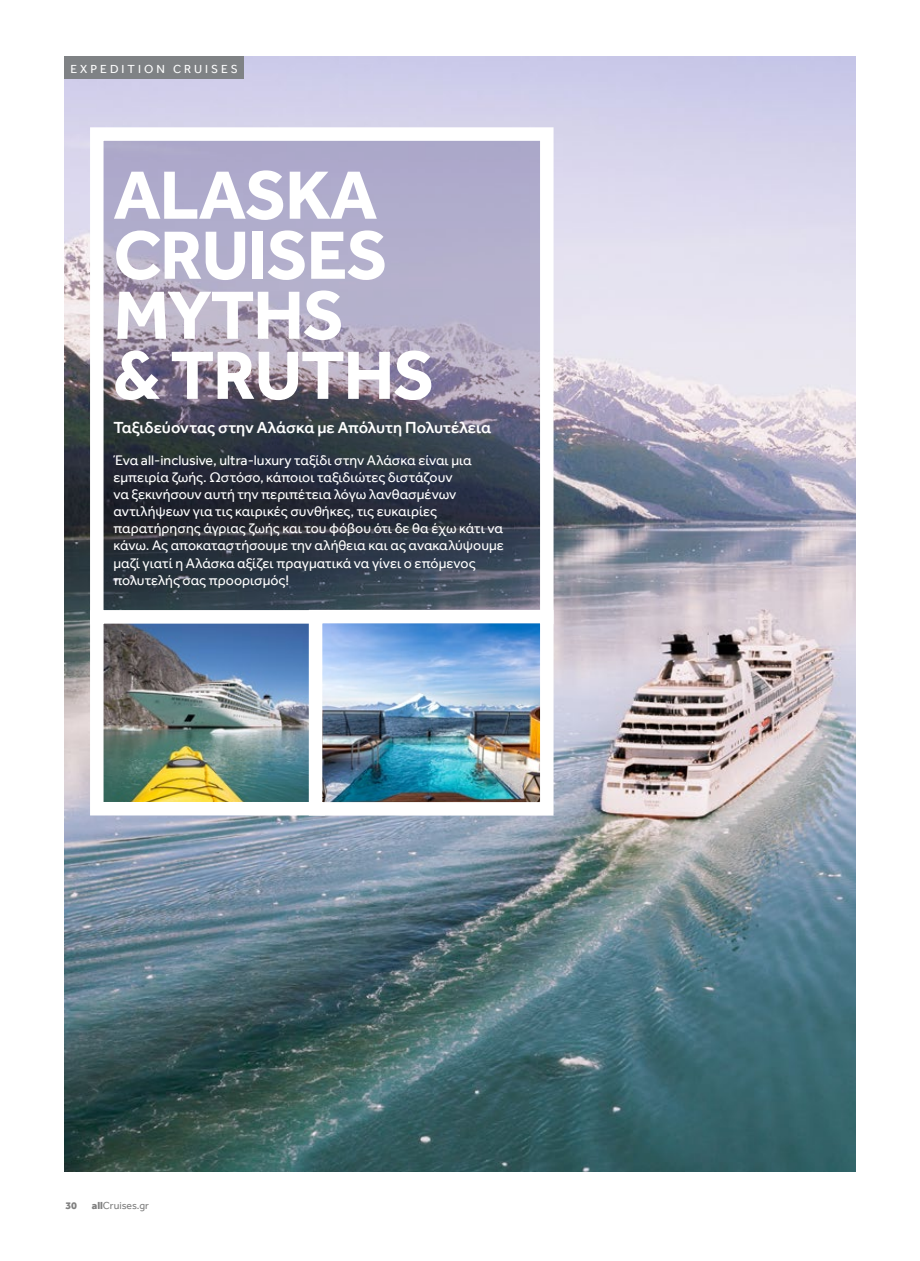
<style>
.page{position:relative;width:920px;height:1261px;background:#fff}
.page>*{position:absolute;margin:0;border:0;box-sizing:border-box;transform-origin:0 0}
.t1{font:700 70.5px/60px "Effra";letter-spacing:-.02em;color:#fff}
.t2{font:500 16.5px "Effra";letter-spacing:-.01em;color:#fff}
.t3{font:14.25px/17.1px "Effra";color:#fff}
.t4{font:12px "Effra";letter-spacing:.25em;color:#fff}
.t5{font:10.5px "Effra";color:#808080}
.t6{font:800 10.5px "Effra";color:#808080}
.s1{font-weight:800}
</style>
<div class="page">
<img style="left:65px;top:56px;width:790px;height:1115px">
<svg style="left:105px;top:142px;width:434px;height:467px;background:#75758a"></svg>
<div style="left:90px;top:127px;width:464px;height:497px;border:14px solid #fff"></div>
<div style="left:65px;top:57px;width:179px;height:22px;background:#7f8285"></div>
<img style="left:105px;top:625px;width:204px;height:175px">
<div style="left:90px;top:610px;width:235px;height:205px;border:14px solid #fff"></div>
<img style="left:324px;top:624px;width:215px;height:176px">
<div style="left:309px;top:609px;width:245px;height:206px;border:14px solid #fff"></div>
<p class="t4" style="left:71px;top:61px;width:169px">EXPEDITION CRUISES</p>
<h1 class="t1" style="left:113px;top:164px;width:323px">ALASKA<br>CRUISES<br>MYTHS<br>&amp; TRUTHS</h1>
<p class="t2" style="left:113px;top:417px;width:379px">Ταξιδεύοντας στην Αλάσκα με Απόλυτη Πολυτέλεια</p>
<p class="t3" style="left:113px;top:451px;width:392px">Ένα all-inclusive, ultra-luxury ταξίδι στην Αλάσκα είναι μια εμπειρία ζωής. Ωστόσο, κάποιοι ταξιδιώτες διστάζουν<br>να ξεκινήσουν αυτή την περιπέτεια λόγω λανθασμένων αντιλήψεων για τις καιρικές συνθήκες, τις ευκαιρίες παρατήρησης άγριας ζωής και του φόβου ότι δε θα έχω κάτι να κάνω. Ας αποκαταστήσουμε την αλήθεια και ας ανακαλύψουμε μαζί γιατί η Αλάσκα αξίζει πραγματικά να γίνει ο επόμενος πολυτελής σας προορισμός!</p>
<p class="t6" style="left:65px;top:1198px;width:13px">30</p>
<p class="t5" style="left:92px;top:1199px;width:59px"><span class="s1">all</span>Cruises.gr</p>
</div>
